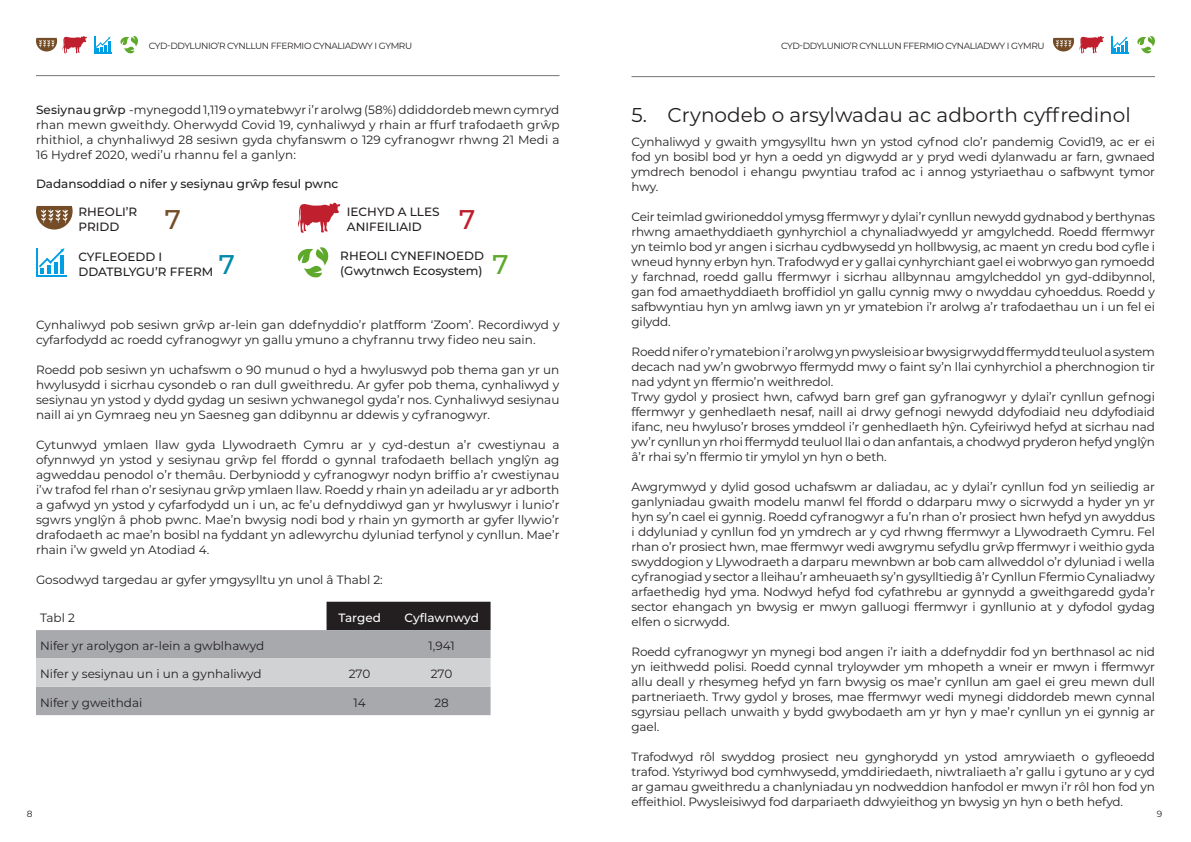
<style>
.page{position:relative;width:1191px;height:842px;background:#fff}
.page>*{position:absolute;margin:0;border:0;box-sizing:border-box;transform-origin:0 0}
.t1{font:500 27px "Montserrat";color:#744c27}
.t2{font:500 27px "Montserrat";color:#be1d2c}
.t3{font:500 27px "Montserrat";color:#008aac}
.t4{font:500 27px "Montserrat";color:#5ea82b}
.t5{font:20px "Montserrat";color:#231f20}
.t6{font:12px/15px "Montserrat";letter-spacing:-.01em;color:#231f20;text-align:justify}
.t7{font:500 12px/15px "Montserrat";color:#231f20}
.t8{font:500 12px "Montserrat";letter-spacing:-.005em;color:#fff}
.t9{font:9px "Montserrat";letter-spacing:-.04em;color:#231f20}
.s1{font-weight:500}
</style>
<div class="page">
<svg style="left:120px;top:36px;width:18px;height:18px"></svg>
<svg style="left:36px;top:38px;width:21px;height:13px"></svg>
<svg style="left:94px;top:37px;width:18px;height:16px"></svg>
<svg style="left:63px;top:36px;width:24px;height:17px"></svg>
<svg style="left:1137px;top:36px;width:18px;height:18px"></svg>
<svg style="left:1111px;top:37px;width:17px;height:16px"></svg>
<svg style="left:1053px;top:36px;width:51px;height:17px"></svg>
<hr style="left:36px;top:75px;width:523px;height:1px;background:#231f20">
<hr style="left:631px;top:76px;width:524px;height:1px;background:#231f20">
<svg style="left:297px;top:247px;width:32px;height:31px"></svg>
<svg style="left:36px;top:206px;width:37px;height:24px"></svg>
<hr style="left:36px;top:248px;width:2px;height:29px;background:#009fe3">
<hr style="left:36px;top:275px;width:30px;height:2px;background:#009fe3">
<svg style="left:39px;top:248px;width:25px;height:26px"></svg>
<svg style="left:298px;top:203px;width:42px;height:30px"></svg>
<svg style="left:36px;top:602px;width:454px;height:113px"></svg>
<p class="t9" style="left:149px;top:40px;width:265px">CYD-DDYLUNIO’R CYNLLUN FFERMIO CYNALIADWY I GYMRU</p>
<p class="t9" style="left:781px;top:40px;width:265px">CYD-DDYLUNIO’R CYNLLUN FFERMIO CYNALIADWY I GYMRU</p>
<p class="t6" style="left:36px;top:102px;width:525px"><span class="s1">Sesiynau grŵp</span> -mynegodd 1,119 o ymatebwyr i’r arolwg (58%) ddiddordeb mewn cymryd rhan mewn gweithdy. Oherwydd Covid 19, cynhaliwyd y rhain ar ffurf trafodaeth grŵp rhithiol, a chynhaliwyd 28 sesiwn gyda chyfanswm o 129 cyfranogwr rhwng 21 Medi a 16 Hydref 2020, wedi’u rhannu fel a ganlyn:</p>
<p class="t7" style="left:36px;top:176px;width:304px">Dadansoddiad o nifer y sesiynau grŵp fesul pwnc</p>
<p class="t1" style="left:165px;top:200px;width:18px">7</p>
<p class="t7" style="left:78px;top:204px;width:60px">RHEOLI’R<br>PRIDD</p>
<p class="t2" style="left:459px;top:200px;width:18px">7</p>
<p class="t7" style="left:347px;top:204px;width:94px">IECHYD A LLES<br>ANIFEILIAID</p>
<p class="t7" style="left:340px;top:247px;width:145px">RHEOLI CYNEFINOEDD (Gwytnwch Ecosystem)</p>
<p class="t7" style="left:78px;top:248px;width:136px">CYFLEOEDD I<br>DDATBLYGU’R FFERM</p>
<p class="t4" style="left:492px;top:246px;width:18px">7</p>
<p class="t3" style="left:219px;top:246px;width:18px">7</p>
<p class="t6" style="left:36px;top:317px;width:525px">Cynhaliwyd pob sesiwn grŵp ar-lein gan ddefnyddio’r platfform ‘Zoom’. Recordiwyd y cyfarfodydd ac roedd cyfranogwyr yn gallu ymuno a chyfrannu trwy fideo neu sain.</p>
<p class="t6" style="left:36px;top:362px;width:525px">Roedd pob sesiwn yn uchafswm o 90 munud o hyd a hwyluswyd pob thema gan yr un hwylusydd i sicrhau cysondeb o ran dull gweithredu. Ar gyfer pob thema, cynhaliwyd y sesiynau yn ystod y dydd gydag un sesiwn ychwanegol gyda’r nos. Cynhaliwyd sesiynau naill ai yn Gymraeg neu yn Saesneg gan ddibynnu ar ddewis y cyfranogwyr.</p>
<p class="t6" style="left:36px;top:437px;width:525px">Cytunwyd ymlaen llaw gyda Llywodraeth Cymru ar y cyd-destun a’r cwestiynau a ofynnwyd yn ystod y sesiynau grŵp fel ffordd o gynnal trafodaeth bellach ynglŷn ag agweddau penodol o’r themâu. Derbyniodd y cyfranogwyr nodyn briffio a’r cwestiynau i’w trafod fel rhan o’r sesiynau grŵp ymlaen llaw. Roedd y rhain yn adeiladu ar yr adborth a gafwyd yn ystod y cyfarfodydd un i un, ac fe’u defnyddiwyd gan yr hwyluswyr i lunio’r sgwrs ynglŷn â phob pwnc. Mae’n bwysig nodi bod y rhain yn gymorth ar gyfer llywio’r drafodaeth ac mae’n bosibl na fyddant yn adlewyrchu dyluniad terfynol y cynllun. Mae’r rhain i’w gweld yn Atodiad 4.</p>
<p class="t6" style="left:36px;top:572px;width:348px">Gosodwyd targedau ar gyfer ymgysylltu yn unol â Thabl 2:</p>
<p class="t6" style="left:40px;top:609px;width:36px">Tabl 2</p>
<p class="t8" style="left:338px;top:609px;width:44px">Targed</p>
<p class="t8" style="left:404px;top:609px;width:76px">Cyflawnwyd</p>
<p class="t6" style="left:40px;top:638px;width:226px">Nifer yr arolygon ar-lein a gwblhawyd</p>
<p class="t6" style="left:428px;top:638px;width:28px">1,941</p>
<p class="t6" style="left:40px;top:666px;width:223px">Nifer y sesiynau un i un a gynhaliwyd</p>
<p class="t6" style="left:349px;top:666px;width:23px">270</p>
<p class="t6" style="left:431px;top:666px;width:23px">270</p>
<p class="t6" style="left:40px;top:694px;width:104px">Nifer y gweithdai</p>
<p class="t6" style="left:353px;top:694px;width:14px">14</p>
<p class="t6" style="left:434px;top:694px;width:16px">28</p>
<p class="t5" style="left:631px;top:101px;width:501px">5. Crynodeb o arsylwadau ac adborth cyffredinol</p>
<p class="t6" style="left:631px;top:134px;width:525px">Cynhaliwyd y gwaith ymgysylltu hwn yn ystod cyfnod clo’r pandemig Covid19, ac er ei fod yn bosibl bod yr hyn a oedd yn digwydd ar y pryd wedi dylanwadu ar farn, gwnaed ymdrech benodol i ehangu pwyntiau trafod ac i annog ystyriaethau o safbwynt tymor hwy.</p>
<p class="t6" style="left:631px;top:209px;width:525px">Ceir teimlad gwirioneddol ymysg ffermwyr y dylai’r cynllun newydd gydnabod y berthynas rhwng amaethyddiaeth gynhyrchiol a chynaliadwyedd yr amgylchedd. Roedd ffermwyr yn teimlo bod yr angen i sicrhau cydbwysedd yn hollbwysig, ac maent yn credu bod cyfle i wneud hynny erbyn hyn. Trafodwyd er y gallai cynhyrchiant gael ei wobrwyo gan rymoedd y farchnad, roedd gallu ffermwyr i sicrhau allbynnau amgylcheddol yn gyd-ddibynnol, gan fod amaethyddiaeth broffidiol yn gallu cynnig mwy o nwyddau cyhoeddus. Roedd y safbwyntiau hyn yn amlwg iawn yn yr ymatebion i’r arolwg a’r trafodaethau un i un fel ei gilydd.</p>
<p class="t6" style="left:631px;top:344px;width:525px">Roedd nifer o’r ymatebion i’r arolwg yn pwysleisio ar bwysigrwydd ffermydd teuluol a system decach nad yw’n gwobrwyo ffermydd mwy o faint sy’n llai cynhyrchiol a pherchnogion tir nad ydynt yn ffermio’n weithredol.</p>
<p class="t6" style="left:631px;top:389px;width:525px">Trwy gydol y prosiect hwn, cafwyd barn gref gan gyfranogwyr y dylai’r cynllun gefnogi ffermwyr y genhedlaeth nesaf, naill ai drwy gefnogi newydd ddyfodiaid neu ddyfodiaid ifanc, neu hwyluso’r broses ymddeol i’r genhedlaeth hŷn. Cyfeiriwyd hefyd at sicrhau nad yw’r cynllun yn rhoi ffermydd teuluol llai o dan anfantais, a chodwyd pryderon hefyd ynglŷn â’r rhai sy’n ffermio tir ymylol yn hyn o beth.</p>
<p class="t6" style="left:631px;top:479px;width:525px">Awgrymwyd y dylid gosod uchafswm ar daliadau, ac y dylai’r cynllun fod yn seiliedig ar ganlyniadau gwaith modelu manwl fel ffordd o ddarparu mwy o sicrwydd a hyder yn yr hyn sy’n cael ei gynnig. Roedd cyfranogwyr a fu’n rhan o’r prosiect hwn hefyd yn awyddus i ddyluniad y cynllun fod yn ymdrech ar y cyd rhwng ffermwyr a Llywodraeth Cymru. Fel rhan o’r prosiect hwn, mae ffermwyr wedi awgrymu sefydlu grŵp ffermwyr i weithio gyda swyddogion y Llywodraeth a darparu mewnbwn ar bob cam allweddol o’r dyluniad i wella cyfranogiad y sector a lleihau’r amheuaeth sy’n gysylltiedig â’r Cynllun Ffermio Cynaliadwy arfaethedig hyd yma. Nodwyd hefyd fod cyfathrebu ar gynnydd a gweithgaredd gyda’r sector ehangach yn bwysig er mwyn galluogi ffermwyr i gynllunio at y dyfodol gydag elfen o sicrwydd.</p>
<p class="t6" style="left:631px;top:644px;width:525px">Roedd cyfranogwyr yn mynegi bod angen i’r iaith a ddefnyddir fod yn berthnasol ac nid yn ieithwedd polisi. Roedd cynnal tryloywder ym mhopeth a wneir er mwyn i ffermwyr allu deall y rhesymeg hefyd yn farn bwysig os mae’r cynllun am gael ei greu mewn dull partneriaeth. Trwy gydol y broses, mae ffermwyr wedi mynegi diddordeb mewn cynnal sgyrsiau pellach unwaith y bydd gwybodaeth am yr hyn y mae’r cynllun yn ei gynnig ar gael.</p>
<p class="t6" style="left:631px;top:749px;width:525px">Trafodwyd rôl swyddog prosiect neu gynghorydd yn ystod amrywiaeth o gyfleoedd trafod. Ystyriwyd bod cymhwysedd, ymddiriedaeth, niwtraliaeth a’r gallu i gytuno ar y cyd ar gamau gweithredu a chanlyniadau yn nodweddion hanfodol er mwyn i’r rôl hon fod yn effeithiol. Pwysleisiwyd fod darpariaeth ddwyieithog yn bwysig yn hyn o beth hefyd.</p>
<p class="t9" style="left:27px;top:808px;width:7px">8</p>
<p class="t9" style="left:1156px;top:808px;width:7px">9</p>
</div>
